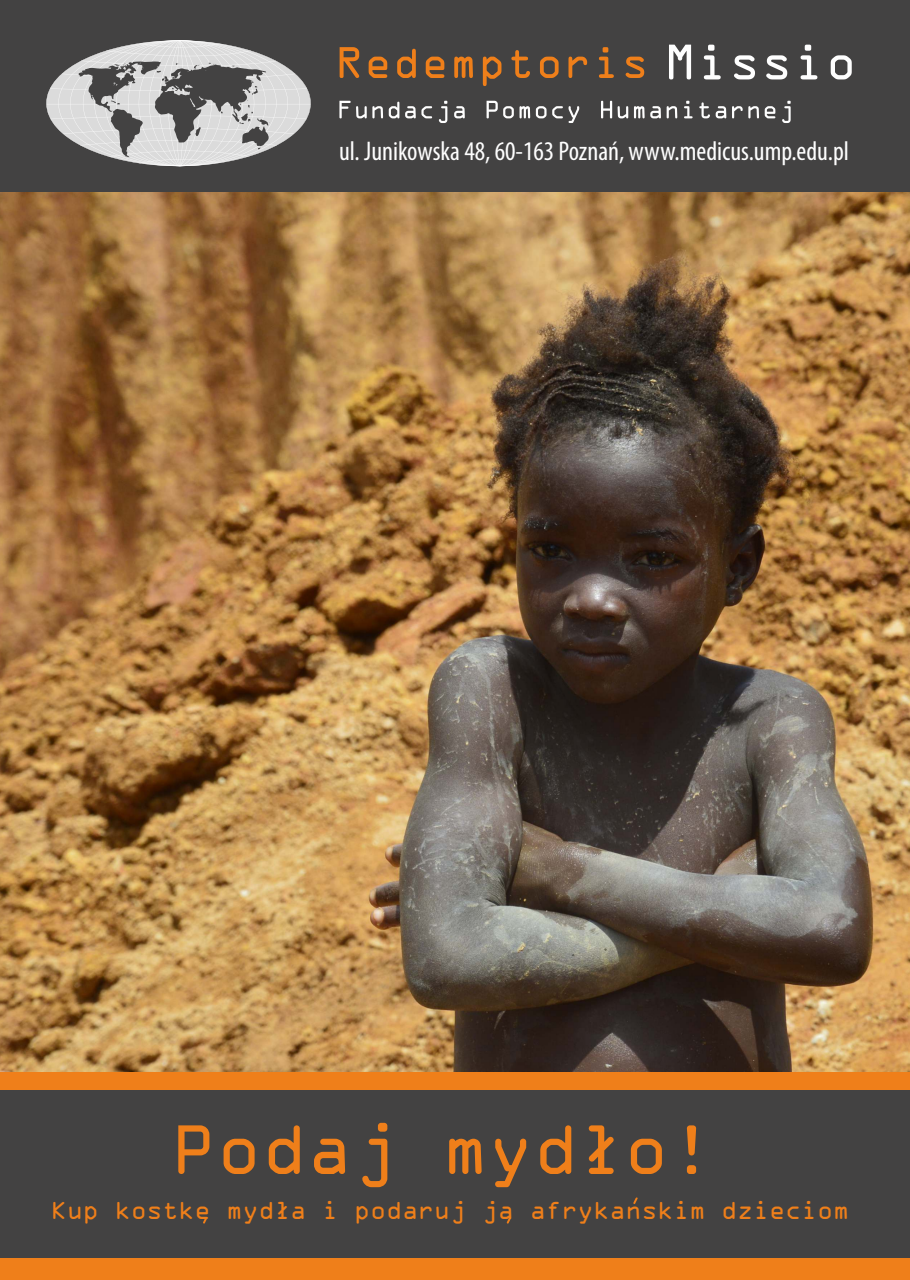
<style>
.page{position:relative;width:910px;height:1280px;background:#434242}
.page>*{position:absolute;margin:0;border:0;box-sizing:border-box;transform-origin:0 0}
.t1{font:74.85px "OCRA Extended";color:#ef7f1a}
.t2{font:condensed 27px "Myriad Pro";color:#fefefe}
.t3{font:26.4px "OCRA Extended";color:#ef7f1a}
</style>
<div class="page">
<img style="left:0;top:192px;width:910px;height:880px">
<svg style="left:340px;top:47px;width:304px;height:39px"></svg>
<svg style="left:669px;top:45px;width:183px;height:34px"></svg>
<svg style="left:339px;top:101px;width:207px;height:22px"></svg>
<svg style="left:552px;top:101px;width:223px;height:22px"></svg>
<svg style="left:782px;top:101px;width:9px;height:22px"></svg>
<svg style="left:46px;top:40px;width:265px;height:126px"></svg>
<div style="left:0;top:1072px;width:910px;height:17px;background:#ef7f1a"></div>
<div style="left:0;top:1258px;width:910px;height:22px;background:#ef7f1a"></div>
<svg style="left:203px;top:1217px;width:4px;height:6px"></svg>
<svg style="left:507px;top:1217px;width:4px;height:6px"></svg>
<svg style="left:633px;top:1197px;width:5px;height:7px"></svg>
<p class="t2" style="left:339px;top:140px;width:511px">ul. Junikowska 48, 60-163 Poznań, www.medicus.ump.edu.pl</p>
<h1 class="t1" style="left:171px;top:1125px;width:545px">Podaj mydło!</h1>
<p class="t3" style="left:51px;top:1201px;width:800px">Kup kostke mydła i podaruj ja afrykanskim dzieciom</p>
</div>
